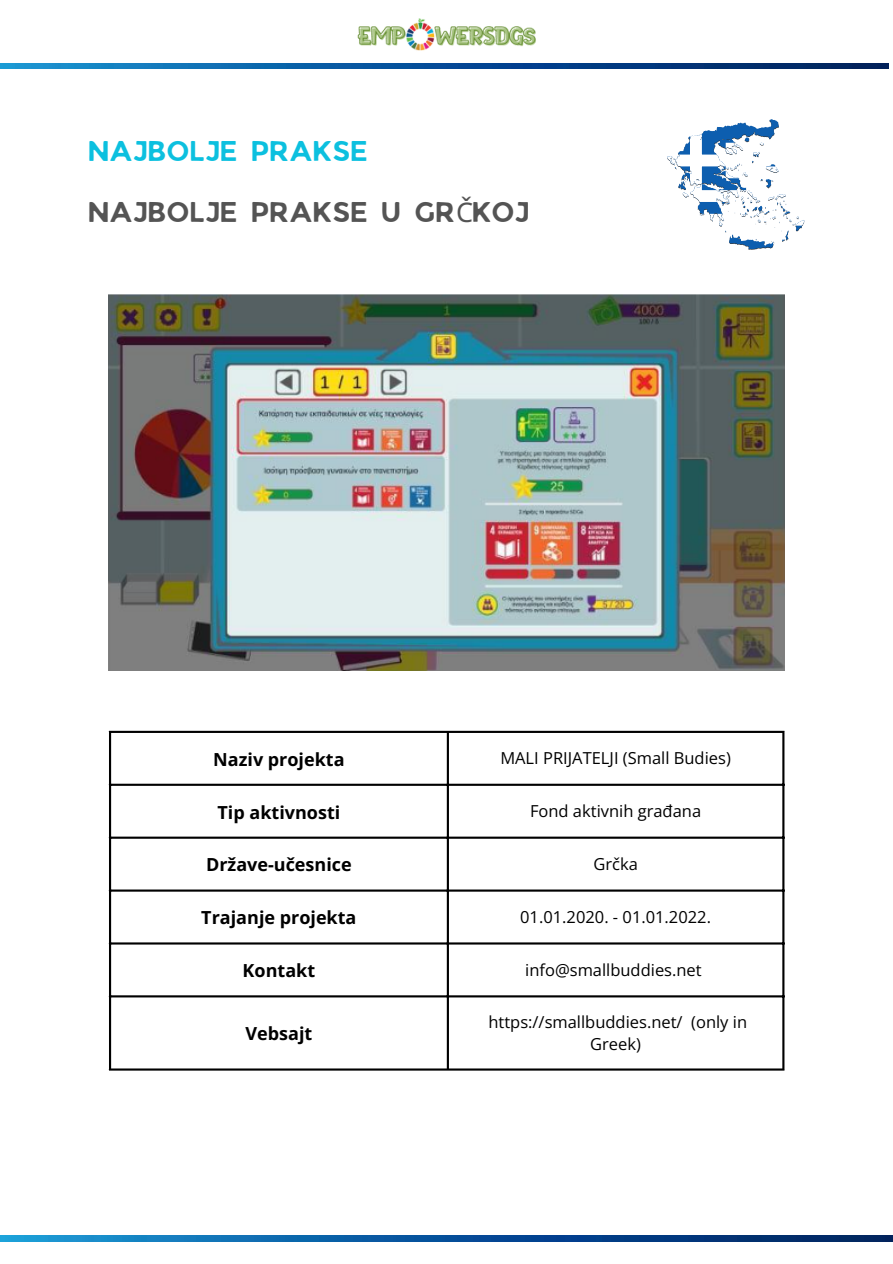
<style>
.page{position:relative;width:893px;height:1264px;background:#fff}
.page>*{position:absolute;margin:0;border:0;box-sizing:border-box;transform-origin:0 0}
.t1{font:27px "JA Jaya Giri Sans";color:#545454}
.t2{font:27px "JA Jaya Giri Sans";color:#0cc0df}
.t3{font:700 18px "Open Sans";color:#000}
.t4{font:16.5px/22.5px "Open Sans";color:#000;text-align:center}
.s1{font-family:"Noto Sans"}
</style>
<div class="page">
<hr style="left:109px;top:733px;width:2px;height:335px;background:#000">
<hr style="left:447px;top:733px;width:2px;height:335px;background:#000">
<hr style="left:782px;top:733px;width:2px;height:335px;background:#000">
<hr style="left:109px;top:730px;width:675px;height:3px;background:#000">
<hr style="left:109px;top:783px;width:675px;height:2px;background:#000">
<hr style="left:109px;top:836px;width:675px;height:2px;background:#000">
<hr style="left:109px;top:889px;width:675px;height:2px;background:#000">
<hr style="left:109px;top:942px;width:675px;height:2px;background:#000">
<hr style="left:109px;top:995px;width:675px;height:2px;background:#000">
<hr style="left:109px;top:1068px;width:675px;height:2px;background:#000">
<img style="left:109px;top:294px;width:675px;height:376px">
<svg style="left:667px;top:120px;width:137px;height:130px"></svg>
<img style="left:0;top:1235px;width:892px;height:6px">
<img style="left:0;top:63px;width:888px;height:6px">
<img style="left:357px;top:18px;width:179px;height:33px">
<p class="t2" style="left:89px;top:140px;width:281px">NAJBOLJE PRAKSE</p>
<p class="t1" style="left:89px;top:201px;width:443px">NAJBOLJE PRAKSE U GR<span class="s1">Č</span>KOJ</p>
<p class="t3" style="left:213px;top:746px;width:133px">Naziv projekta</p>
<p class="t4" style="left:500px;top:746px;width:232px">MALI PRIJATELJI (Small Budies)</p>
<p class="t3" style="left:217px;top:799px;width:124px">Tip aktivnosti</p>
<h1 class="t4" style="left:530px;top:799px;width:173px">Fond aktivnih građana</h1>
<h1 class="t3" style="left:206px;top:852px;width:147px">Države-učesnice</h1>
<p class="t4" style="left:593px;top:852px;width:46px">Grčka</p>
<p class="t3" style="left:201px;top:905px;width:157px">Trajanje projekta</p>
<p class="t4" style="left:520px;top:905px;width:192px">01.01.2020. - 01.01.2022.</p>
<p class="t3" style="left:242px;top:957px;width:74px">Kontakt</p>
<p class="t4" style="left:525px;top:958px;width:178px">info@smallbuddies.net</p>
<p class="t3" style="left:245px;top:1020px;width:68px">Vebsajt</p>
<p class="t4" style="left:488px;top:1010px;width:260px">https://smallbuddies.net/ (only in<br>Greek)</p>
</div>
